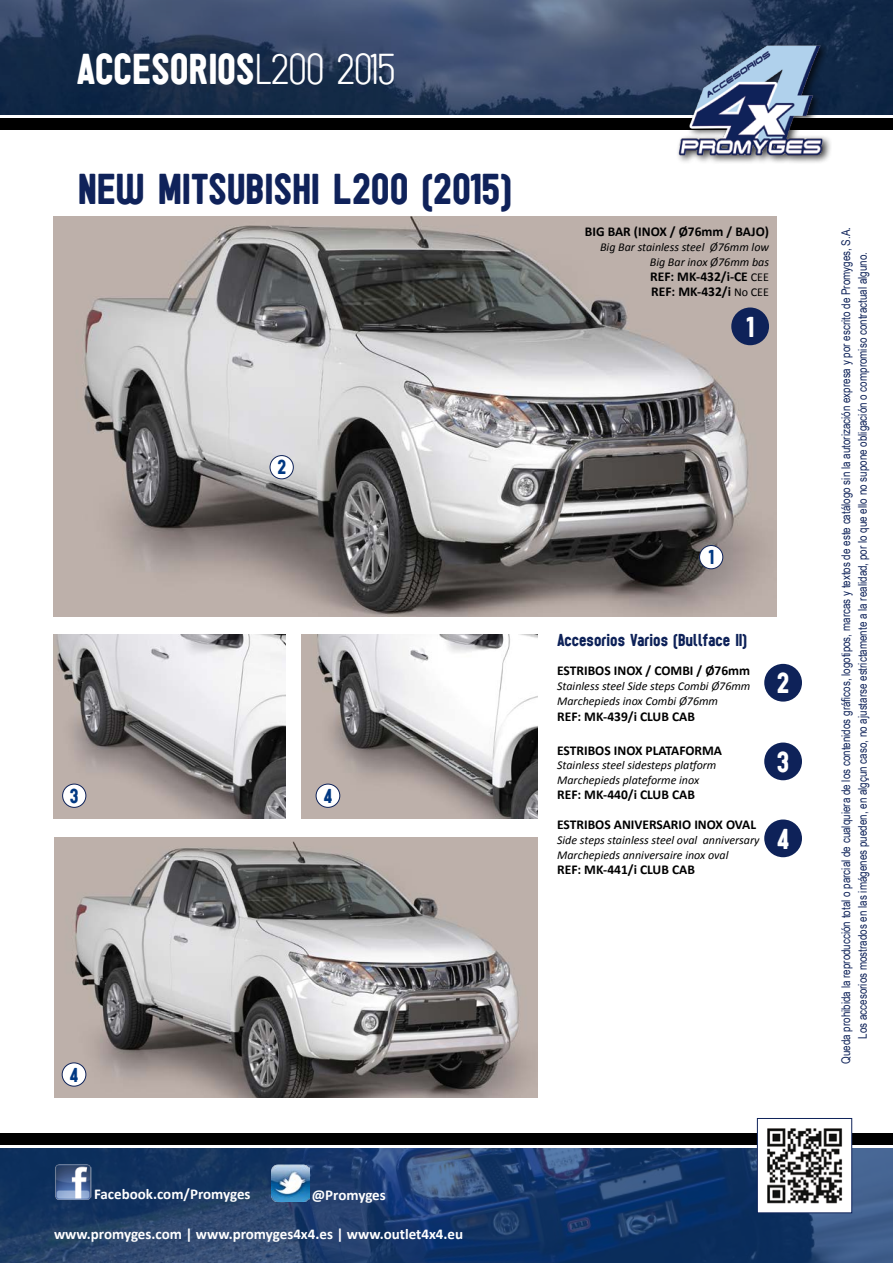
<style>
.page{position:relative;width:893px;height:1263px;background:#fff}
.page>*{position:absolute;margin:0;border:0;box-sizing:border-box;transform-origin:0 0}
.t1{font:45px "Sugo";color:#0f225a}
.t2{font:45px "Sugo";color:#fff}
.t3{font:30px "Sugo";color:#fff}
.t4{font:21px "Sugo";color:#003882}
.t5{font:18px "Sugo";color:#0e2259}
.t6{font:700 15px "Calibri";color:#fff}
.t7{font:700 13.5px/15px "Calibri";color:#000}
.t8{font:12px/16.5px "Arial Narrow";color:#0e2259;text-align:center}
.t9{font:italic 12px/15px "Calibri";color:#000}
.s1{font-weight:200}
.s2{font-weight:400;font-size:12px}
</style>
<div class="page">
<svg style="left:0;top:1148px;width:893px;height:115px;background:#1d3d6c"></svg>
<img style="left:54px;top:1163px;width:38px;height:38px">
<img style="left:272px;top:1164px;width:37px;height:38px">
<div style="left:0;top:1134px;width:893px;height:11px;background:#000"></div>
<svg style="left:757px;top:1118px;width:95px;height:95px"></svg>
<svg style="left:0;top:0;width:893px;height:115px;background:#2d405f"></svg>
<div style="left:0;top:118px;width:893px;height:11px;background:#000"></div>
<img style="left:670px;top:30px;width:169px;height:133px">
<img style="left:53px;top:216px;width:724px;height:401px">
<img style="left:301px;top:634px;width:236px;height:184px">
<img style="left:54px;top:837px;width:483px;height:260px">
<img style="left:53px;top:634px;width:232px;height:184px">
<div style="left:63px;top:784px;width:23px;height:23px;background:#fff;border-radius:50%"></div>
<div style="left:62px;top:784px;width:24px;height:23px;border:1px solid #0e2259;border-radius:50%"></div>
<div style="left:270px;top:456px;width:23px;height:23px;background:#fff;border-radius:50%"></div>
<div style="left:270px;top:455px;width:23px;height:24px;border:1px solid #0e2259;border-radius:50%"></div>
<div style="left:764px;top:664px;width:38px;height:38px;background:#0e2259;border-radius:50%"></div>
<div style="left:764px;top:742px;width:38px;height:38px;background:#0e2259;border-radius:50%"></div>
<div style="left:764px;top:819px;width:38px;height:38px;background:#0e2259;border-radius:50%"></div>
<div style="left:316px;top:784px;width:24px;height:23px;background:#fff;border-radius:50%"></div>
<div style="left:316px;top:784px;width:24px;height:23px;border:1px solid #0e2259;border-radius:50%"></div>
<div style="left:699px;top:545px;width:24px;height:24px;background:#fff;border-radius:50%"></div>
<div style="left:699px;top:545px;width:24px;height:24px;border:1px solid #0e2259;border-radius:50%"></div>
<div style="left:731px;top:307px;width:38px;height:38px;background:#0e2259;border-radius:50%"></div>
<div style="left:62px;top:1063px;width:24px;height:23px;background:#fff;border-radius:50%"></div>
<div style="left:62px;top:1063px;width:24px;height:23px;border:1px solid #0e2259;border-radius:50%"></div>
<h1 class="t2" style="left:77px;top:42px;width:320px">ACCESORIOS<span class="s1">L200 2015</span></h1>
<h1 class="t1" style="left:78px;top:162px;width:436px">NEW MITSUBISHI L200 (2015)</h1>
<p class="t7" style="left:585px;top:224px;width:186px">BIG BAR (INOX / Ø76mm / BAJO)</p>
<p class="t9" style="left:600px;top:239px;width:170px;text-align:right">Big Bar stainless steel Ø76mm low<br>Big Bar inox Ø76mm bas</p>
<p class="t7" style="left:650px;top:269px;width:120px">REF: MK-432/i-CE <span class="s2">CEE<br></span>REF: MK-432/i <span class="s2">No CEE</span></p>
<h2 class="t3" style="left:746px;top:308px;width:9px">1</h2>
<h3 class="t4" style="left:70px;top:783px;width:10px">3</h3>
<h3 class="t4" style="left:277px;top:454px;width:10px">2</h3>
<h3 class="t4" style="left:324px;top:783px;width:10px">4</h3>
<h3 class="t4" style="left:708px;top:544px;width:7px">1</h3>
<h3 class="t5" style="left:557px;top:629px;width:192px">Accesorios Varios (Bullface II)</h3>
<p class="t7" style="left:557px;top:663px;width:195px">ESTRIBOS INOX / COMBI / Ø76mm</p>
<p class="t9" style="left:557px;top:678px;width:195px">Stainless steel Side steps Combi Ø76mm<br>Marchepieds inox Combi Ø76mm</p>
<p class="t7" style="left:557px;top:709px;width:139px">REF: MK-439/i CLUB CAB</p>
<p class="t7" style="left:557px;top:743px;width:166px">ESTRIBOS INOX PLATAFORMA</p>
<p class="t9" style="left:557px;top:757px;width:161px">Stainless steel sidesteps platform<br>Marchepieds plateforme inox</p>
<p class="t7" style="left:557px;top:787px;width:139px">REF: MK-440/i CLUB CAB</p>
<p class="t7" style="left:557px;top:817px;width:200px">ESTRIBOS ANIVERSARIO INOX OVAL</p>
<p class="t9" style="left:557px;top:832px;width:204px">Side steps stainless steel oval anniversary<br>Marchepieds anniversaire inox oval</p>
<p class="t7" style="left:557px;top:862px;width:139px">REF: MK-441/i CLUB CAB</p>
<h2 class="t3" style="left:777px;top:665px;width:14px">2</h2>
<h2 class="t3" style="left:777px;top:743px;width:14px">3</h2>
<h2 class="t3" style="left:777px;top:820px;width:14px">4</h2>
<h3 class="t4" style="left:70px;top:1062px;width:10px">4</h3>
<p class="t6" style="left:94px;top:1184px;width:158px">Facebook.com/Promyges</p>
<p class="t6" style="left:54px;top:1224px;width:411px">www.promyges.com | www.promyges4x4.es | www.outlet4x4.eu</p>
<p class="t6" style="left:312px;top:1185px;width:76px">@Promyges</p>
<p class="t8" style="left:837px;top:1064px;width:838px;rotate:-90deg">Queda prohibida la reproducción total o parcial de cualquiera de los contenidos gráficos, logotipos, marcas y textos de este catálogo sin la autorización expresa y por escrito de Promyges, S.A.<br>Los accesorios mostrados en las imágenes pueden, en algçun caso, no ajustarse estrictamente a la realidad, por lo que ello no supone obligación o compromiso contractual alguno.</p>
</div>
